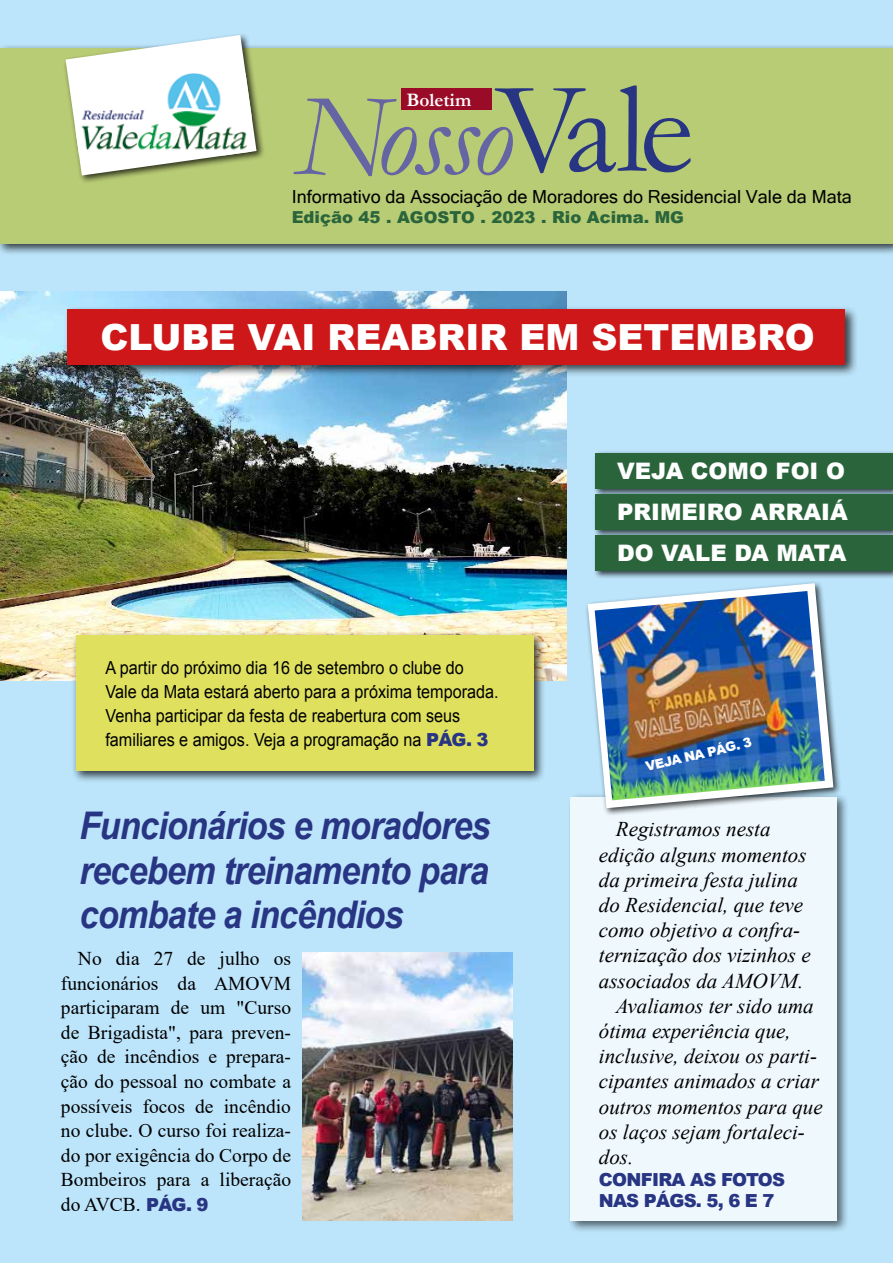
<style>
.page{position:relative;width:893px;height:1263px;background:#bce4fa}
.page>*{position:absolute;margin:0;border:0;box-sizing:border-box;transform-origin:0 0}
.t1{font:italic 117.75px "Garamond";letter-spacing:-.04em;color:#6565a4}
.t2{font:italic 700 38.1px/44.5px "Arial";letter-spacing:-.025em;color:#283583;text-align:justify;scale:.9 1}
.t3{font:900 36px "Arial";color:#fff}
.t4{font:900 22.65px/41px "Arial";color:#fff}
.t5{font:italic 21px "Times New Roman";color:#000}
.t6{font:19.5px/24.6px "Times New Roman";color:#000;text-align:justify}
.t7{font:700 19.2px "Garamond";color:#fff}
.t8{font:18px/24px "Arial";color:#000;scale:.9 1}
.t9{font:18px "Microsoft Sans Serif";color:#000}
.t10{font:900 18px/21.6px "Arial";letter-spacing:-.04em;color:#283583}
.t11{font:900 16.5px "Arial";color:#29643b}
.t12{font:900 13.05px "Arial";color:#fff}
.s1{font-style:normal;font-size:131.25px;color:#283583}
.s2{font-weight:900;color:#283583}
.s3{font-family:"Arial";font-weight:900;font-size:18px;color:#283583}
</style>
<div class="page">
<div style="left:567px;top:793px;width:282px;height:440px;background:#000;opacity:.75"></div>
<div style="left:571px;top:797px;width:266px;height:423px;background:#eff8fd"></div>
<div style="left:585px;top:581px;width:257px;height:236px;background:#000;opacity:.75"></div>
<svg style="left:588px;top:583px;width:245px;height:225px"></svg>
<img style="left:595px;top:591px;width:230px;height:209px">
<div style="left:593px;top:450px;width:300px;height:47px;background:#000;opacity:.75"></div>
<div style="left:596px;top:453px;width:297px;height:36px;background:#29643b"></div>
<div style="left:593px;top:491px;width:300px;height:47px;background:#000;opacity:.75"></div>
<div style="left:596px;top:494px;width:297px;height:36px;background:#29643b"></div>
<div style="left:593px;top:532px;width:300px;height:47px;background:#000;opacity:.75"></div>
<div style="left:596px;top:535px;width:297px;height:36px;background:#29643b"></div>
<img style="left:303px;top:952px;width:209px;height:268px">
<div style="left:0;top:44px;width:893px;height:212px;background:#000;opacity:.75"></div>
<div style="left:0;top:48px;width:893px;height:195px;background:#b8cb75"></div>
<div style="left:63px;top:32px;width:202px;height:152px;background:#000;opacity:.75"></div>
<svg style="left:66px;top:35px;width:191px;height:141px"></svg>
<img style="left:76px;top:73px;width:176px;height:82px">
<div style="left:401px;top:88px;width:91px;height:21px;background:#9a0b28"></div>
<img style="left:0;top:292px;width:566px;height:388px">
<div style="left:63px;top:305px;width:795px;height:73px;background:#000;opacity:.75"></div>
<div style="left:68px;top:309px;width:777px;height:55px;background:#cd1719"></div>
<div style="left:72px;top:632px;width:474px;height:151px;background:#000;opacity:.75"></div>
<div style="left:76px;top:636px;width:457px;height:135px;background:#dfe15e"></div>
<h1 class="t1" style="left:295px;top:57px;width:400px">Nosso<span class="s1">Vale</span></h1>
<p class="t7" style="left:406px;top:87px;width:66px">Boletim</p>
<p class="t9" style="left:292px;top:185px;width:561px">Informativo da Associação de Moradores do Residencial Vale da Mata</p>
<p class="t11" style="left:292px;top:206px;width:394px">Edição 45 . AGOSTO . 2023 . Rio Acima. MG</p>
<h3 class="t3" style="left:101px;top:311px;width:716px">CLUBE VAI REABRIR EM SETEMBRO</h3>
<p class="t8" style="left:105px;top:655px;width:438px">A partir do próximo dia 16 de setembro o clube do Vale da Mata estará aberto para a próxima temporada.<br>Venha participar da festa de reabertura com seus familiares e amigos. Veja a programação na <span class="s2">PÁG. 3</span></p>
<h2 class="t2" style="left:80px;top:805px;width:458px">Funcionários e moradores recebem treinamento para combate a incêndios</h2>
<p class="t6" style="left:61px;top:945px;width:232px;text-indent:17px">No dia 27 de julho os funcionários da AMOVM participaram de um "Curso de Brigadista", para preven&shy;ção de incêndios e prepara&shy;ção do pessoal no combate a possíveis focos de incêndio no clube. O curso foi realiza&shy;do por exigência do Corpo de Bombeiros para a liberação do AVCB. <span class="s3">PÁG. 9</span></p>
<p class="t4" style="left:617px;top:450px;width:232px">VEJA COMO FOI O<br>PRIMEIRO ARRAIÁ<br>DO VALE DA MATA</p>
<p class="t12" style="left:644px;top:757px;width:110px;rotate:-13deg">VEJA NA PÁG. 3</p>
<p class="t5" style="left:616px;top:815px;width:156px">Registramos nesta</p>
<p class="t5" style="left:599px;top:840px;width:209px">edição alguns momentos</p>
<p class="t5" style="left:599px;top:865px;width:200px">da primeira festa julina</p>
<p class="t5" style="left:599px;top:890px;width:206px">do Residencial, que teve</p>
<p class="t5" style="left:599px;top:916px;width:203px">como objetivo a confra-</p>
<p class="t5" style="left:599px;top:941px;width:213px">ternização dos vizinhos e</p>
<p class="t5" style="left:599px;top:966px;width:206px">associados da AMOVM.</p>
<p class="t5" style="left:616px;top:991px;width:199px">Avaliamos ter sido uma</p>
<p class="t5" style="left:599px;top:1016px;width:193px">ótima experiência que,</p>
<p class="t5" style="left:599px;top:1042px;width:220px">inclusive, deixou os parti-</p>
<p class="t5" style="left:599px;top:1067px;width:221px">cipantes animados a criar</p>
<p class="t5" style="left:599px;top:1092px;width:225px">outros momentos para que</p>
<p class="t5" style="left:599px;top:1117px;width:207px">os laços sejam fortaleci-</p>
<p class="t5" style="left:599px;top:1142px;width:36px">dos.</p>
<p class="t10" style="left:599px;top:1168px;width:188px">CONFIRA AS FOTOS<br>NAS PÁGS. 5, 6 E 7</p>
</div>
